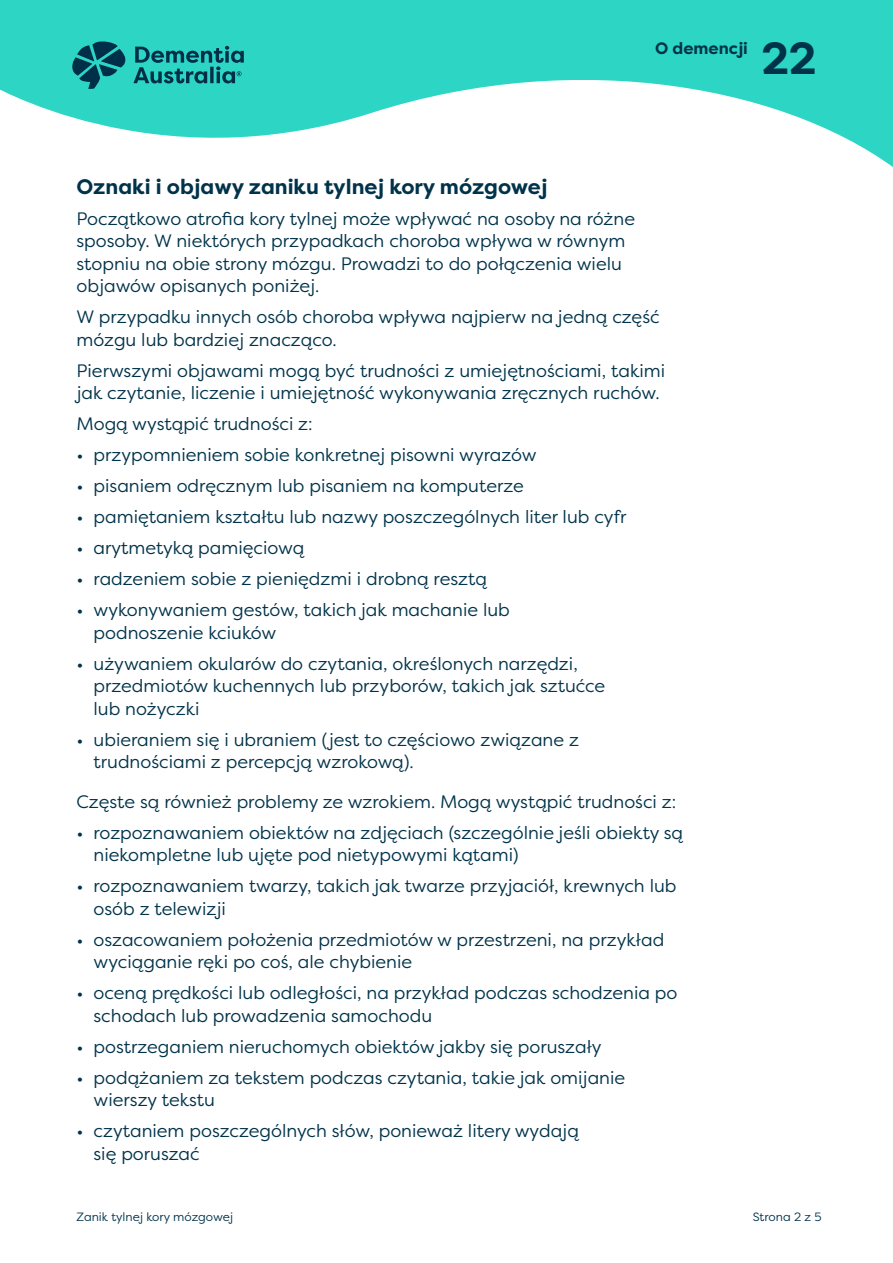
<style>
.page{position:relative;width:893px;height:1263px;background:#fff}
.page>*{position:absolute;margin:0;border:0;box-sizing:border-box;transform-origin:0 0}
.t1{font:700 45px "Filson Pro";color:#00334a}
.t2{font:700 21px "Filson Pro";color:#00334a}
.t3{font:18px/22.5px "Filson Pro";color:#00334a}
.t4{font:700 16.5px "Filson Pro";color:#00334a}
.t5{font:12px "Filson Pro";color:#00334a}
</style>
<div class="page">
<svg style="left:0;top:0;width:893px;height:167px;fill:#2cd5c4"></svg>
<svg style="left:72px;top:41px;width:172px;height:48px"></svg>
<p class="t4" style="left:655px;top:38px;width:94px">O demencji</p>
<h1 class="t1" style="left:761px;top:30px;width:56px">22</h1>
<p class="t2" style="left:77px;top:173px;width:473px">Oznaki i objawy zaniku tylnej kory mózgowej</p>
<p class="t3" style="left:77px;top:207px;width:560px">Początkowo atrofia kory tylnej może wpływać na osoby na różne sposoby. W niektórych przypadkach choroba wpływa w równym stopniu na obie strony mózgu. Prowadzi to do połączenia wielu objawów opisanych poniżej.</p>
<p class="t3" style="left:77px;top:305px;width:585px">W przypadku innych osób choroba wpływa najpierw na jedną część mózgu lub bardziej znacząco.</p>
<p class="t3" style="left:77px;top:359px;width:590px">Pierwszymi objawami mogą być trudności z umiejętnościami, takimi jak czytanie, liczenie i umiejętność wykonywania zręcznych ruchów.</p>
<p class="t3" style="left:77px;top:412px;width:238px">Mogą wystąpić trudności z:</p>
<p class="t3" style="left:77px;top:443px;width:462px">• przypomnieniem sobie konkretnej pisowni wyrazów</p>
<p class="t3" style="left:77px;top:474px;width:449px">• pisaniem odręcznym lub pisaniem na komputerze</p>
<p class="t3" style="left:77px;top:505px;width:551px">• pamiętaniem kształtu lub nazwy poszczególnych liter lub cyfr</p>
<p class="t3" style="left:77px;top:536px;width:229px">• arytmetyką pamięciową</p>
<p class="t3" style="left:77px;top:567px;width:412px">• radzeniem sobie z pieniędzmi i drobną resztą</p>
<p class="t3" style="left:94px;top:598px;width:418px;text-indent:-17px">• wykonywaniem gestów, takich jak machanie lub podnoszenie kciuków</p>
<p class="t3" style="left:94px;top:652px;width:513px;text-indent:-17px">• używaniem okularów do czytania, określonych narzędzi, przedmiotów kuchennych lub przyborów, takich jak sztućce lub nożyczki</p>
<p class="t3" style="left:94px;top:728px;width:487px;text-indent:-17px">• ubieraniem się i ubraniem (jest to częściowo związane z trudnościami z percepcją wzrokową).</p>
<p class="t3" style="left:77px;top:790px;width:601px">Częste są również problemy ze wzrokiem. Mogą wystąpić trudności z:</p>
<p class="t3" style="left:94px;top:821px;width:591px;text-indent:-17px">• rozpoznawaniem obiektów na zdjęciach (szczególnie jeśli obiekty są niekompletne lub ujęte pod nietypowymi kątami)</p>
<p class="t3" style="left:94px;top:874px;width:584px;text-indent:-17px">• rozpoznawaniem twarzy, takich jak twarze przyjaciół, krewnych lub osób z telewizji</p>
<p class="t3" style="left:94px;top:928px;width:572px;text-indent:-17px">• oszacowaniem położenia przedmiotów w przestrzeni, na przykład wyciąganie ręki po coś, ale chybienie</p>
<p class="t3" style="left:94px;top:981px;width:585px;text-indent:-17px">• oceną prędkości lub odległości, na przykład podczas schodzenia po schodach lub prowadzenia samochodu</p>
<p class="t3" style="left:77px;top:1035px;width:527px">• postrzeganiem nieruchomych obiektów jakby się poruszały</p>
<p class="t3" style="left:94px;top:1066px;width:533px;text-indent:-17px">• podążaniem za tekstem podczas czytania, takie jak omijanie wierszy tekstu</p>
<p class="t3" style="left:94px;top:1119px;width:487px;text-indent:-17px">• czytaniem poszczególnych słów, ponieważ litery wydają się poruszać</p>
<p class="t5" style="left:77px;top:1209px;width:158px">Zanik tylnej kory mózgowej</p>
<p class="t5" style="left:753px;top:1209px;width:70px">Strona 2 z 5</p>
</div>
